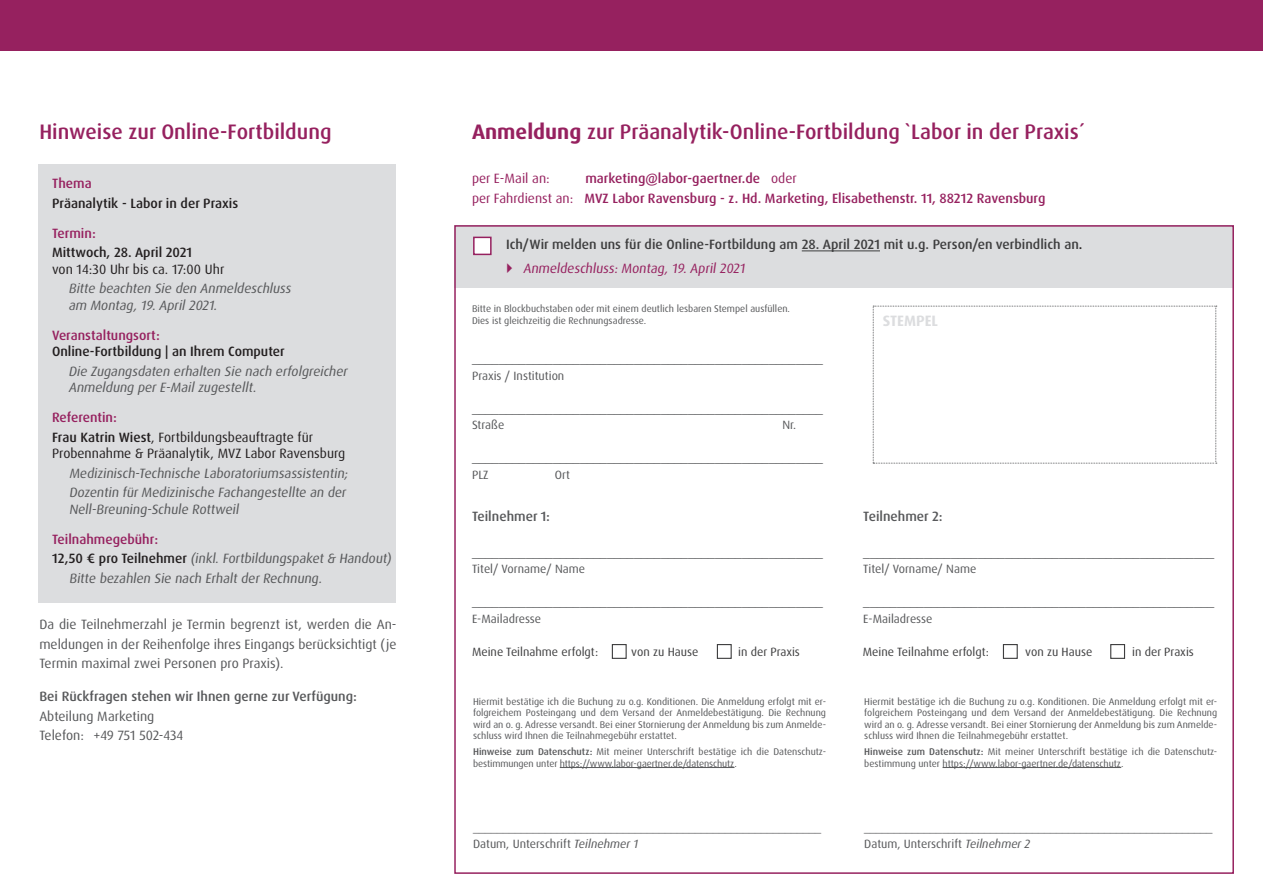
<style>
.page{position:relative;width:1263px;height:893px;background:#fff}
.page>*{position:absolute;margin:0;border:0;box-sizing:border-box;transform-origin:0 0}
.t1{font:500 21px "Dax OT";color:#96215f}
.t2{font:700 15px "Dax OT";color:#dcdddf}
.t3{font:13.5px/19.5px "Dax OT";color:#57585a}
.t4{font:500 13.5px "Dax OT";color:#96215f}
.t5{font:italic 13.5px "Dax OT";color:#57585a}
.t6{font:13.5px "Dax OT";color:#231f20}
.t7{font:500 13.5px "Dax OT";color:#3e3e3f}
.t8{font:500 13.5px "Dax OT";color:#231f20}
.t9{font:500 13.5px "Dax OT";color:#57585a}
.t10{font:13.5px "Dax OT";color:#96215f}
.t11{font:12px "Dax OT";color:#57585a}
.t12{font:12px "Dax OT";color:#3e3e3f}
.t13{font:9.75px/11.2px "Dax OT";color:#57585a;text-align:justify}
.s1{font-weight:500}
.s2{font-weight:500;color:#231f20}
.s3{font-weight:700}
.s4{font-weight:400}
.s5{color:#231f20}
.s6{font-style:italic}
</style>
<div class="page">
<div style="left:0;top:0;width:1263px;height:51px;background:#96215f"></div>
<div style="left:38px;top:165px;width:357px;height:438px;background:#dcdddf"></div>
<div style="left:454px;top:225px;width:780px;height:62px;background:#dcdddf"></div>
<hr style="left:802px;top:250px;width:78px;height:1px;background:#3e3e3f">
<div style="left:473px;top:237px;width:19px;height:18px;background:#fff;border:2px solid #96215f"></div>
<svg style="left:873px;top:306px;width:344px;height:158px"></svg>
<hr style="left:942px;top:767px;width:179px;height:1px;background:#57585a">
<hr style="left:560px;top:767px;width:174px;height:1px;background:#57585a">
<div style="left:612px;top:644px;width:15px;height:15px;background:#fff;border:1px solid #3e3e3f"></div>
<div style="left:717px;top:644px;width:15px;height:15px;background:#fff;border:1px solid #3e3e3f"></div>
<div style="left:1003px;top:644px;width:15px;height:15px;background:#fff;border:1px solid #3e3e3f"></div>
<div style="left:1110px;top:644px;width:15px;height:15px;background:#fff;border:1px solid #3e3e3f"></div>
<p class="t1" style="left:39px;top:118px;width:294px">Hinweise zur Online-Fortbildung</p>
<p class="t4" style="left:52px;top:175px;width:41px">Thema</p>
<p class="t8" style="left:52px;top:194px;width:188px">Präanalytik - Labor in der Praxis</p>
<p class="t4" style="left:52px;top:224px;width:45px">Termin:</p>
<p class="t8" style="left:52px;top:244px;width:142px">Mittwoch, 28. April 2021</p>
<p class="t6" style="left:52px;top:260px;width:174px">von 14:30 Uhr bis ca. 17:00 Uhr</p>
<p class="t5" style="left:69px;top:280px;width:224px">Bitte beachten Sie den Anmeldeschluss</p>
<p class="t5" style="left:69px;top:296px;width:150px">am Montag, 19. April 2021.</p>
<p class="t4" style="left:52px;top:326px;width:109px">Veranstaltungsort:</p>
<p class="t8" style="left:52px;top:343px;width:234px">Online-Fortbildung | an Ihrem Computer</p>
<p class="t5" style="left:69px;top:362px;width:280px">Die Zugangsdaten erhalten Sie nach erfolgreicher</p>
<p class="t5" style="left:69px;top:379px;width:189px">Anmeldung per E-Mail zugestellt.</p>
<p class="t4" style="left:52px;top:409px;width:66px">Referentin:</p>
<p class="t6" style="left:52px;top:428px;width:263px"><span class="s1">Frau Katrin Wiest</span>, Fortbildungsbeauftragte für</p>
<p class="t6" style="left:52px;top:445px;width:295px">Probennahme &amp; Präanalytik, MVZ Labor Ravensburg</p>
<p class="t3" style="left:69px;top:463px;width:283px">Medizinisch-Technische Laboratoriumsassistentin;<br>Dozentin für Medizinische Fachangestellte an der</p>
<p class="t3" style="left:69px;top:499px;width:173px">Nell-Breuning-Schule Rottweil</p>
<p class="t4" style="left:52px;top:530px;width:108px">Teilnahmegebühr:</p>
<p class="t3" style="left:52px;top:549px;width:343px"><span class="s2">1 2 , 5 0 € p ro Te i l n e h m e r</span> (inkl. Fortbildungspaket &amp; Handout)</p>
<p class="t3" style="left:69px;top:568px;width:257px">Bitte bezahlen Sie nach Erhalt der Rechnung.</p>
<p class="t3" style="left:39px;top:615px;width:359px;text-align:justify">Da die Teilnehmerzahl je Termin begrenzt ist, werden die An&shy;meldungen in der Reihenfolge ihres Eingangs berücksichtigt (je Termin maximal zwei Personen pro Praxis).</p>
<p class="t9" style="left:39px;top:688px;width:319px">Bei Rückfragen stehen wir Ihnen gerne zur Verfügung:</p>
<p class="t3" style="left:39px;top:706px;width:117px">Abteilung Marketing</p>
<p class="t3" style="left:39px;top:726px;width:146px">Telefon: +49 751 502-434</p>
<p class="t1" style="left:472px;top:118px;width:614px"><span class="s3">Anmeldung</span> zur Präanalytik-Online-Fortbildung `Labor in der Praxis´</p>
<p class="t10" style="left:472px;top:170px;width:79px">per E-Mail an:</p>
<p class="t4" style="left:585px;top:170px;width:213px">marketing@labor-gaertner.de <span class="s4">oder</span></p>
<p class="t4" style="left:472px;top:190px;width:575px"><span class="s4">per Fahrdienst an:</span> MVZ Labor Ravensburg - z. Hd. Marketing, Elisabethenstr. 11, 88212 Ravensburg</p>
<p class="t7" style="left:506px;top:236px;width:578px">Ich/Wir melden uns für die Online-Fortbildung am 28. April 2021 mit u.g. Person/en verbindlich an<span class="s5">.</span></p>
<p class="t10" style="left:523px;top:260px;width:226px">Anmeldeschluss: Montag, 19. April 2021</p>
<p class="t13" style="left:472px;top:304px;width:320px">Bitte in Blockbuchstaben oder mit einem deutlich lesbaren Stempel ausfüllen.</p>
<p class="t13" style="left:472px;top:316px;width:176px">Dies ist gleichzeitig die Rechnungsadresse.</p>
<p class="t3" style="left:472px;top:349px;width:352px">____________________________________________________</p>
<p class="t11" style="left:472px;top:368px;width:94px">Praxis / Institution</p>
<p class="t3" style="left:472px;top:399px;width:352px">____________________________________________________</p>
<p class="t11" style="left:472px;top:418px;width:34px">Straße</p>
<p class="t11" style="left:782px;top:418px;width:15px">Nr.</p>
<p class="t3" style="left:472px;top:448px;width:352px">____________________________________________________</p>
<p class="t11" style="left:472px;top:467px;width:18px">PLZ</p>
<p class="t11" style="left:555px;top:467px;width:17px">Ort</p>
<p class="t9" style="left:472px;top:508px;width:79px">Teilnehmer 1:</p>
<p class="t9" style="left:863px;top:508px;width:81px">Teilnehmer 2:</p>
<p class="t3" style="left:472px;top:543px;width:352px">____________________________________________________</p>
<p class="t3" style="left:863px;top:543px;width:352px">____________________________________________________</p>
<p class="t11" style="left:472px;top:562px;width:115px">Titel/ Vorname/ Name</p>
<p class="t11" style="left:863px;top:562px;width:115px">Titel/ Vorname/ Name</p>
<p class="t3" style="left:472px;top:592px;width:352px">____________________________________________________</p>
<p class="t3" style="left:863px;top:592px;width:352px">____________________________________________________</p>
<p class="t11" style="left:472px;top:611px;width:71px">E-Mailadresse</p>
<p class="t11" style="left:863px;top:611px;width:71px">E-Mailadresse</p>
<p class="t12" style="left:472px;top:644px;width:128px">Meine Teilnahme erfolgt:</p>
<p class="t12" style="left:631px;top:644px;width:69px">von zu Hause</p>
<p class="t12" style="left:738px;top:644px;width:63px">in der Praxis</p>
<p class="t12" style="left:863px;top:644px;width:128px">Meine Teilnahme erfolgt:</p>
<p class="t12" style="left:1025px;top:644px;width:69px">von zu Hause</p>
<p class="t12" style="left:1132px;top:644px;width:63px">in der Praxis</p>
<p class="t2" style="left:883px;top:312px;width:57px">STEMPEL</p>
<p class="t13" style="left:473px;top:696px;width:354px">Hiermit bestätige ich die Buchung zu o.g. Konditionen. Die Anmeldung erfolgt mit er&shy;folgreichem Posteingang und dem Versand der Anmeldebestätigung. Die Rechnung wird an o. g. Adresse versandt. Bei einer Stornierung der Anmeldung bis zum Anmelde&shy;schluss wird Ihnen die Teilnahmegebühr erstattet.</p>
<p class="t13" style="left:473px;top:746px;width:354px"><span class="s1">Hinweise zum Datenschutz:</span> Mit meiner Unterschrift bestätige ich die Datenschutz&shy;bestimmungen unter https://www.labor-gaertner.de/datenschutz.</p>
<p class="t11" style="left:473px;top:820px;width:349px">__________________________________________________________</p>
<p class="t11" style="left:473px;top:836px;width:167px">Datum, Unterschrift <span class="s6">Teilnehmer 1</span></p>
<p class="t13" style="left:864px;top:696px;width:354px">Hiermit bestätige ich die Buchung zu o.g. Konditionen. Die Anmeldung erfolgt mit er&shy;folgreichem Posteingang und dem Versand der Anmeldebestätigung. Die Rechnung wird an o. g. Adresse versandt. Bei einer Stornierung der Anmeldung bis zum Anmelde&shy;schluss wird Ihnen die Teilnahmegebühr erstattet.</p>
<p class="t13" style="left:864px;top:746px;width:354px"><span class="s1">Hinweise zum Datenschutz:</span> Mit meiner Unterschrift bestätige ich die Datenschutz&shy;bestimmung unter https://www.labor-gaertner.de/datenschutz.</p>
<p class="t11" style="left:864px;top:820px;width:349px">__________________________________________________________</p>
<p class="t11" style="left:864px;top:836px;width:168px">Datum, Unterschrift <span class="s6">Teilnehmer 2</span></p>
</div>
